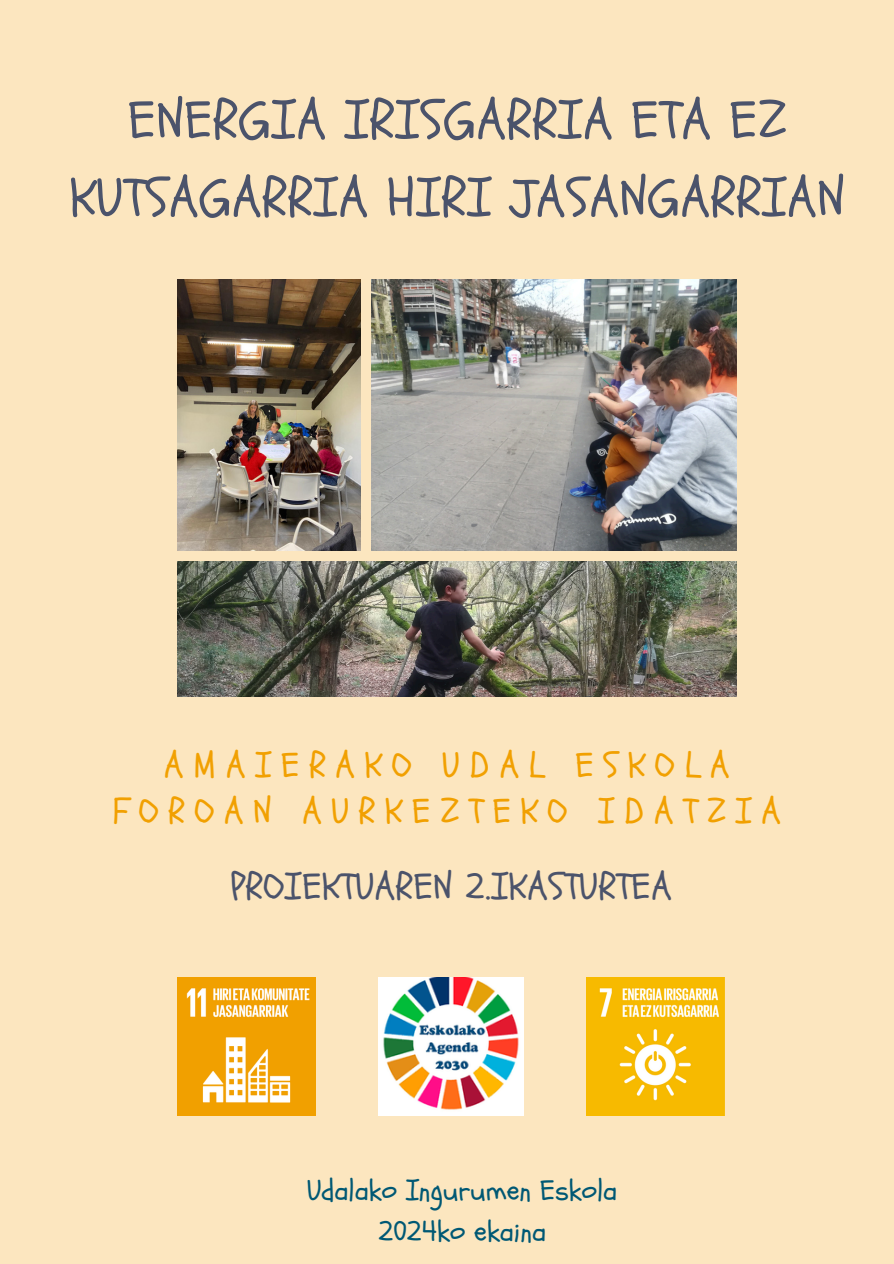
<style>
.page{position:relative;width:894px;height:1264px;background:#fff}
.page>*{position:absolute;margin:0;border:0;box-sizing:border-box;transform-origin:0 0}
.t1{font:54px/77.7px "Schoolbell";letter-spacing:.02em;color:#4b536b;text-align:center}
.t2{font:37.5px "Schoolbell";letter-spacing:.02em;color:#4b536b}
.t3{font:35.7px/45.5px "Schoolbell";letter-spacing:.28em;color:#f1a001;text-align:center}
.t4{font:29.1px "Schoolbell";color:#005874}
</style>
<div class="page">
<div style="left:0;top:0;width:893px;height:1263px;background:#fce6bf"></div>
<img style="left:178px;top:280px;width:182px;height:270px">
<img style="left:371px;top:280px;width:365px;height:270px">
<img style="left:178px;top:561px;width:558px;height:135px">
<img style="left:178px;top:977px;width:138px;height:138px">
<img style="left:586px;top:977px;width:138px;height:138px">
<img style="left:378px;top:977px;width:145px;height:138px">
<p class="t1" style="left:70px;top:82px;width:775px">ENERGIA IRISGARRIA ETA EZ<br>KUTSAGARRIA HIRI JASANGARRIAN</p>
<p class="t3" style="left:113px;top:743px;width:669px">AMAIERAKO UDAL ESKOLA<br>FOROAN AURKEZTEKO IDATZIA</p>
<p class="t2" style="left:230px;top:862px;width:443px">PROIEKTUAREN 2.IKASTURTEA</p>
<p class="t4" style="left:307px;top:1171px;width:311px">Udalako Ingurumen Eskola</p>
<p class="t4" style="left:378px;top:1211px;width:169px">2024ko ekaina</p>
</div>
